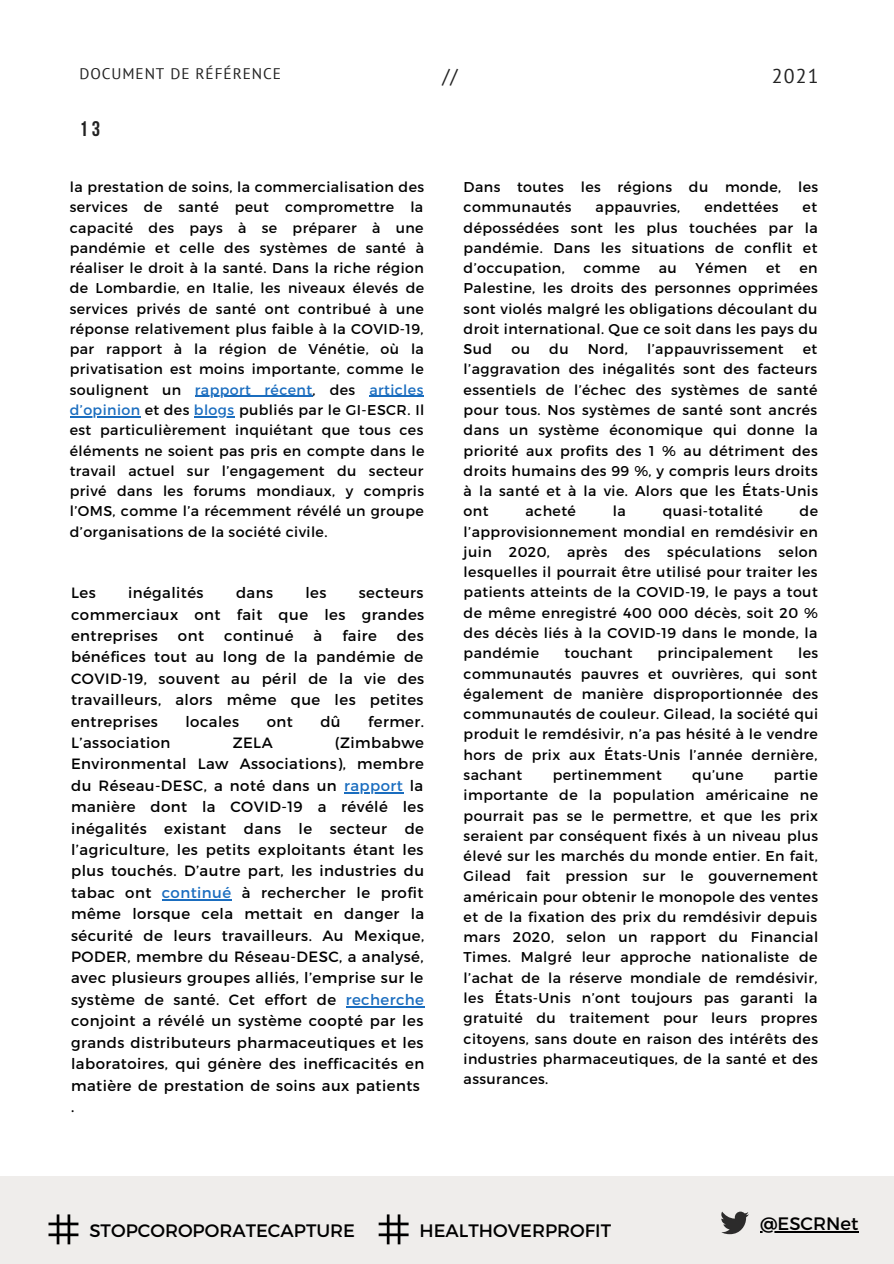
<style>
.page{position:relative;width:894px;height:1264px;background:#fff}
.page>*{position:absolute;margin:0;border:0;box-sizing:border-box;transform-origin:0 0}
.t1{font:700 21px "Bebas Neue";color:#222}
.t2{font:19.8px "PT Sans";color:#222}
.t3{font:18px "Montserrat";color:#000}
.t4{font:15.3px "PT Sans";letter-spacing:.06em;color:#222}
.t5{font:14.85px/21.5px "Montserrat";letter-spacing:.03em;color:#000;text-align:justify}
.t6{font:14.25px/20.2px "Montserrat";letter-spacing:.03em;color:#000;text-align:justify}
.s1{color:#1a6dbf}
</style>
<div class="page">
<div style="left:0;top:1176px;width:893px;height:87px;background:#efedeb"></div>
<svg style="left:721px;top:1211px;width:27px;height:23px"></svg>
<hr style="left:759px;top:1231px;width:99px;height:1px;background:#000">
<hr style="left:195px;top:396px;width:117px;height:1px;background:#1a6dbf">
<hr style="left:369px;top:396px;width:54px;height:1px;background:#1a6dbf">
<hr style="left:70px;top:416px;width:71px;height:1px;background:#1a6dbf">
<hr style="left:194px;top:416px;width:40px;height:1px;background:#1a6dbf">
<hr style="left:344px;top:792px;width:59px;height:1px;background:#1a6dbf">
<hr style="left:162px;top:899px;width:69px;height:1px;background:#1a6dbf">
<hr style="left:345px;top:1006px;width:79px;height:1px;background:#1a6dbf">
<hr style="left:386px;top:1214px;width:3px;height:30px;background:#000">
<hr style="left:397px;top:1214px;width:3px;height:30px;background:#000">
<hr style="left:378px;top:1222px;width:30px;height:3px;background:#000">
<hr style="left:378px;top:1233px;width:30px;height:3px;background:#000">
<hr style="left:57px;top:1214px;width:2px;height:30px;background:#000">
<hr style="left:68px;top:1214px;width:2px;height:30px;background:#000">
<hr style="left:48px;top:1222px;width:30px;height:3px;background:#000">
<hr style="left:48px;top:1233px;width:30px;height:3px;background:#000">
<p class="t4" style="left:79px;top:63px;width:203px">DOCUMENT DE RÉFÉRENCE</p>
<p class="t2" style="left:442px;top:62px;width:17px">//</p>
<p class="t2" style="left:771px;top:62px;width:48px">2021</p>
<p class="t1" style="left:79px;top:120px;width:22px">13</p>
<p class="t6" style="left:70px;top:176px;width:356px">la prestation de soins, la commercialisation des services de santé peut compromettre la capacité des pays à se préparer à une pandémie et celle des systèmes de santé à réaliser le droit à la santé. Dans la riche région de Lombardie, en Italie, les niveaux élevés de services privés de santé ont contribué à une réponse relativement plus faible à la COVID-19, par rapport à la région de Vénétie, où la privatisation est moins importante, comme le soulignent un <span class="s1">rapport récent</span>, des <span class="s1">articles d’opinion</span> et des <span class="s1">blogs</span> publiés par le GI-ESCR. Il est particulièrement inquiétant que tous ces éléments ne soient pas pris en compte dans le travail actuel sur l’engagement du secteur privé dans les forums mondiaux, y compris l’OMS, comme l’a récemment révélé un groupe d’organisations de la société civile.</p>
<p class="t5" style="left:71px;top:581px;width:26px">Les</p>
<p class="t5" style="left:128px;top:581px;width:77px">inégalités</p>
<p class="t5" style="left:236px;top:581px;width:39px">dans</p>
<p class="t5" style="left:305px;top:581px;width:23px">les</p>
<p class="t5" style="left:71px;top:581px;width:354px;text-indent:288px">secteurs commerciaux ont fait que les grandes entreprises</p>
<p class="t5" style="left:178px;top:624px;width:28px">ont</p>
<p class="t5" style="left:224px;top:624px;width:71px">continué</p>
<p class="t5" style="left:313px;top:624px;width:10px">à</p>
<p class="t5" style="left:342px;top:624px;width:36px">faire</p>
<p class="t5" style="left:71px;top:624px;width:354px;text-indent:326px">des bénéfices tout au long de la pandémie de COVID-19, souvent au péril de la vie des travailleurs, alors même que les petites entreprises</p>
<p class="t5" style="left:185px;top:710px;width:55px">locales</p>
<p class="t5" style="left:266px;top:710px;width:28px">ont</p>
<p class="t5" style="left:320px;top:710px;width:22px">dû</p>
<p class="t5" style="left:368px;top:710px;width:57px">fermer.</p>
<p class="t5" style="left:71px;top:731px;width:354px;text-align:left;text-indent:264px">(Zimbabwe Environmental Law Associations), membre du Réseau-DESC, a noté dans un <span class="s1">rapport</span> la manière dont la COVID-19 a révélé les inégalités existant dans le secteur de l’agriculture, les petits exploitants étant les plus touchés. D’autre part, les industries du tabac ont <span class="s1">continué</span> à rechercher le profit même lorsque cela mettait en danger la sécurité de leurs travailleurs. Au Mexique, PODER, membre du Réseau-DESC, a analysé, avec plusieurs groupes alliés, l’emprise sur le système de santé. Cet effort de <span class="s1">recherche </span>conjoint a révélé un système coopté par les grands distributeurs pharmaceutiques et les laboratoires, qui génère des inefficacités en matière de prestation de soins aux patients .</p>
<p class="t5" style="left:71px;top:731px;width:101px">L’association</p>
<p class="t5" style="left:233px;top:731px;width:41px">ZELA</p>
<p class="t6" style="left:463px;top:176px;width:356px">Dans toutes les régions du monde, les communautés</p>
<p class="t6" style="left:595px;top:196px;width:86px">appauvries,</p>
<p class="t6" style="left:704px;top:196px;width:76px">endettées</p>
<p class="t6" style="left:463px;top:196px;width:355px;text-indent:339px">et dépossédées sont les plus touchées par la pandémie. Dans les situations de conflit et d’occupation,</p>
<p class="t6" style="left:583px;top:257px;width:58px">comme</p>
<p class="t6" style="left:658px;top:257px;width:20px">au</p>
<p class="t6" style="left:695px;top:257px;width:53px">Yémen</p>
<p class="t6" style="left:765px;top:257px;width:16px">et</p>
<p class="t6" style="left:463px;top:257px;width:356px;text-indent:335px">en Palestine, les droits des personnes opprimées sont violés malgré les obligations découlant du droit international. Que ce soit dans les pays du Sud</p>
<p class="t6" style="left:511px;top:338px;width:20px">ou</p>
<p class="t6" style="left:549px;top:338px;width:21px">du</p>
<p class="t6" style="left:587px;top:338px;width:42px">Nord,</p>
<p class="t6" style="left:647px;top:338px;width:138px">l’appauvrissement</p>
<p class="t6" style="left:463px;top:338px;width:356px;text-indent:339px">et l’aggravation des inégalités sont des facteurs essentiels de l’échec des systèmes de santé pour tous. Nos systèmes de santé sont ancrés dans un système économique qui donne la priorité aux profits des 1 % au détriment des droits humains des 99 %, y compris leurs droits à la santé et à la vie. Alors que les États-Unis ont</p>
<p class="t6" style="left:525px;top:500px;width:52px">acheté</p>
<p class="t6" style="left:612px;top:500px;width:14px">la</p>
<p class="t6" style="left:662px;top:500px;width:101px">quasi-totalité</p>
<p class="t6" style="left:463px;top:500px;width:356px;text-indent:336px">de l’approvisionnement mondial en remdésivir en juin 2020, après des spéculations selon lesquelles il pourrait être utilisé pour traiter les patients atteints de la COVID-19, le pays a tout de même enregistré 400 000 décès, soit 20 % des décès liés à la COVID-19 dans le monde, la pandémie</p>
<p class="t6" style="left:564px;top:642px;width:69px">touchant</p>
<p class="t6" style="left:657px;top:642px;width:117px">principalement</p>
<p class="t6" style="left:463px;top:642px;width:356px;text-indent:334px">les communautés pauvres et ouvrières, qui sont également de manière disproportionnée des communautés de couleur. Gilead, la société qui produit le remdésivir, n’a pas hésité à le vendre hors de prix aux États-Unis l’année dernière, sachant</p>
<p class="t6" style="left:463px;top:764px;width:356px;text-indent:310px">partie importante de la population américaine ne pourrait pas se le permettre, et que les prix seraient par conséquent fixés à un niveau plus élevé sur les marchés du monde entier. En fait, Gilead fait pression sur le gouvernement américain pour obtenir le monopole des ventes et de la fixation des prix du remdésivir depuis mars 2020, selon un rapport du Financial Times. Malgré leur approche nationaliste de l’achat de la réserve mondiale de remdésivir, les États-Unis n’ont toujours pas garanti la gratuité du traitement pour leurs propres citoyens, sans doute en raison des intérêts des industries pharmaceutiques, de la santé et des assurances.</p>
<p class="t6" style="left:552px;top:764px;width:111px">pertinemment</p>
<p class="t6" style="left:692px;top:764px;width:53px">qu’une</p>
<p class="t3" style="left:89px;top:1218px;width:267px">STOPCOROPORATECAPTURE</p>
<p class="t3" style="left:419px;top:1218px;width:193px">HEALTHOVERPROFIT</p>
<p class="t3" style="left:759px;top:1212px;width:100px">@ESCRNet</p>
</div>
